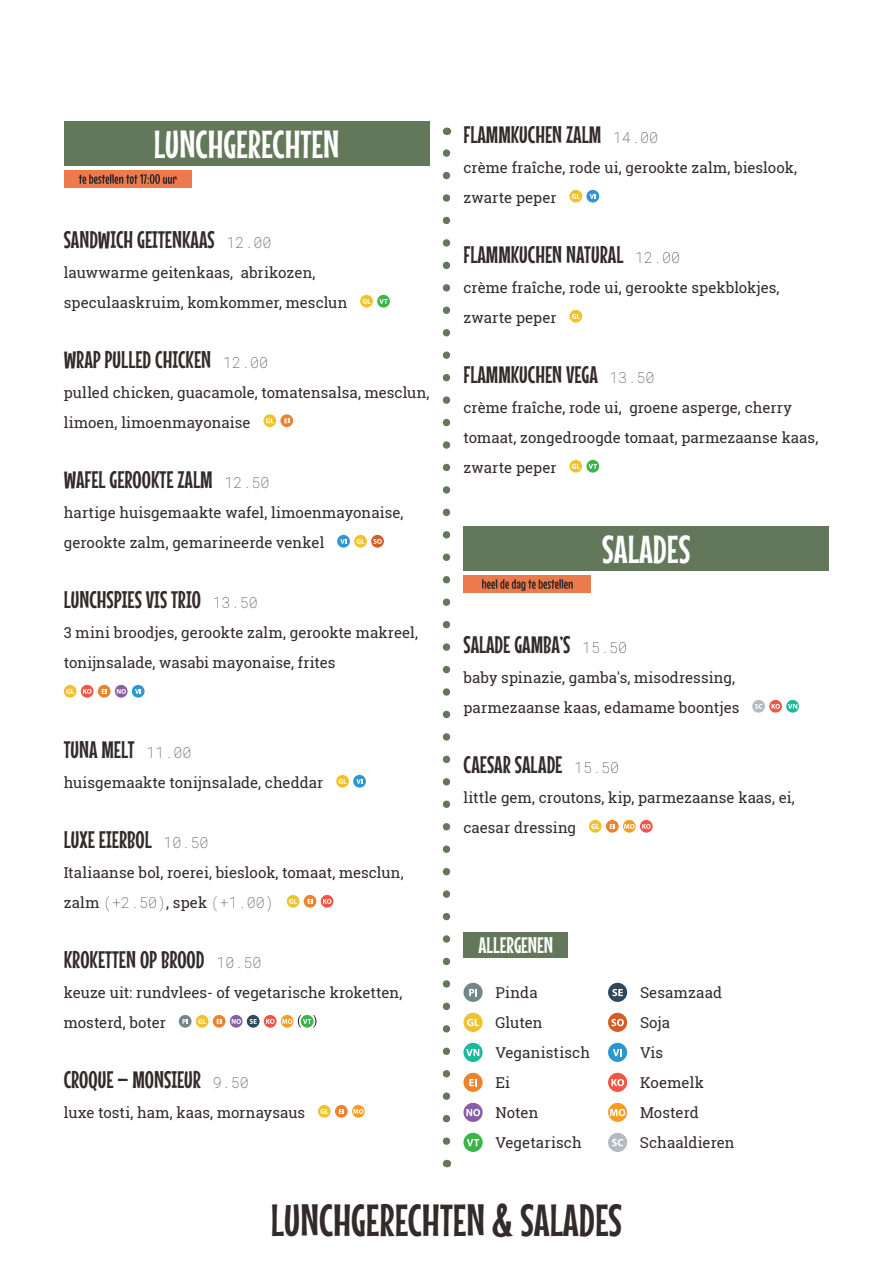
<style>
.page{position:relative;width:893px;height:1263px;background:#fff}
.page>*{position:absolute;margin:0;border:0;box-sizing:border-box;transform-origin:0 0}
.t1{font:45px "Mouse Memoirs";color:#332b2b}
.t2{font:39px "Mouse Memoirs";color:#fff}
.t3{font:24px "Mouse Memoirs";color:#332b2b}
.t4{font:22.5px "Mouse Memoirs";letter-spacing:-.005em;color:#fff}
.t5{font:15px/30px "Roboto Slab";letter-spacing:.005em;color:#332b2b}
.t6{font:100 15px "Roboto Mono";color:#332b2b}
.s1{font-family:"Roboto Mono";font-weight:100;font-size:15px}
.s2{font-family:"Roboto Slab";font-weight:400}
</style>
<div class="page">
<div style="left:64px;top:121px;width:365px;height:45px;background:#63785a"></div>
<div style="left:64px;top:170px;width:128px;height:18px;background:#ed7a4d"></div>
<svg style="left:79px;top:174px;width:98px;height:10px"></svg>
<svg style="left:360px;top:295px;width:13px;height:13px"></svg>
<svg style="left:363px;top:299px;width:8px;height:5px"></svg>
<svg style="left:377px;top:295px;width:13px;height:13px"></svg>
<svg style="left:379px;top:299px;width:9px;height:5px"></svg>
<svg style="left:263px;top:414px;width:13px;height:13px"></svg>
<svg style="left:266px;top:418px;width:8px;height:5px"></svg>
<svg style="left:280px;top:414px;width:13px;height:13px"></svg>
<svg style="left:284px;top:418px;width:5px;height:5px"></svg>
<svg style="left:337px;top:535px;width:13px;height:13px"></svg>
<svg style="left:340px;top:539px;width:6px;height:5px"></svg>
<svg style="left:354px;top:535px;width:13px;height:13px"></svg>
<svg style="left:357px;top:539px;width:8px;height:5px"></svg>
<svg style="left:371px;top:535px;width:13px;height:13px"></svg>
<svg style="left:373px;top:539px;width:9px;height:5px"></svg>
<div style="left:132px;top:685px;width:13px;height:13px;background:#2e96d3;border-radius:50%"></div>
<svg style="left:135px;top:689px;width:6px;height:5px"></svg>
<svg style="left:98px;top:685px;width:13px;height:13px"></svg>
<svg style="left:102px;top:689px;width:5px;height:5px"></svg>
<svg style="left:115px;top:685px;width:13px;height:13px"></svg>
<svg style="left:117px;top:689px;width:9px;height:5px"></svg>
<svg style="left:64px;top:685px;width:13px;height:13px"></svg>
<svg style="left:66px;top:689px;width:8px;height:5px"></svg>
<svg style="left:81px;top:685px;width:13px;height:13px"></svg>
<svg style="left:83px;top:689px;width:8px;height:5px"></svg>
<svg style="left:353px;top:775px;width:13px;height:13px"></svg>
<svg style="left:356px;top:779px;width:6px;height:5px"></svg>
<svg style="left:336px;top:775px;width:13px;height:13px"></svg>
<svg style="left:339px;top:779px;width:8px;height:5px"></svg>
<div style="left:287px;top:895px;width:12px;height:13px;background:#efc231;border-radius:50%"></div>
<svg style="left:289px;top:899px;width:8px;height:5px"></svg>
<svg style="left:304px;top:895px;width:12px;height:13px"></svg>
<svg style="left:308px;top:899px;width:4px;height:5px"></svg>
<div style="left:321px;top:895px;width:12px;height:13px;background:#f05547;border-radius:50%"></div>
<svg style="left:323px;top:899px;width:8px;height:5px"></svg>
<svg style="left:298px;top:1015px;width:18px;height:13px"></svg>
<svg style="left:179px;top:1015px;width:13px;height:13px"></svg>
<svg style="left:183px;top:1019px;width:5px;height:5px"></svg>
<svg style="left:196px;top:1015px;width:13px;height:13px"></svg>
<svg style="left:198px;top:1019px;width:8px;height:5px"></svg>
<svg style="left:213px;top:1015px;width:13px;height:13px"></svg>
<svg style="left:217px;top:1019px;width:5px;height:5px"></svg>
<svg style="left:230px;top:1015px;width:13px;height:13px"></svg>
<svg style="left:232px;top:1019px;width:9px;height:5px"></svg>
<svg style="left:281px;top:1015px;width:13px;height:13px"></svg>
<svg style="left:282px;top:1019px;width:10px;height:5px"></svg>
<svg style="left:264px;top:1015px;width:13px;height:13px"></svg>
<svg style="left:266px;top:1019px;width:8px;height:5px"></svg>
<svg style="left:247px;top:1015px;width:13px;height:13px"></svg>
<svg style="left:250px;top:1019px;width:7px;height:5px"></svg>
<svg style="left:318px;top:1105px;width:13px;height:13px"></svg>
<svg style="left:320px;top:1109px;width:8px;height:5px"></svg>
<svg style="left:335px;top:1105px;width:13px;height:13px"></svg>
<svg style="left:339px;top:1109px;width:5px;height:5px"></svg>
<svg style="left:352px;top:1105px;width:13px;height:13px"></svg>
<svg style="left:353px;top:1109px;width:11px;height:5px"></svg>
<div style="left:463px;top:526px;width:366px;height:45px;background:#63785a"></div>
<svg style="left:569px;top:190px;width:13px;height:13px"></svg>
<svg style="left:572px;top:194px;width:8px;height:5px"></svg>
<svg style="left:586px;top:190px;width:13px;height:13px"></svg>
<svg style="left:590px;top:194px;width:6px;height:5px"></svg>
<svg style="left:569px;top:310px;width:13px;height:13px"></svg>
<svg style="left:572px;top:314px;width:8px;height:5px"></svg>
<svg style="left:586px;top:460px;width:13px;height:13px"></svg>
<svg style="left:589px;top:464px;width:8px;height:5px"></svg>
<svg style="left:569px;top:460px;width:13px;height:13px"></svg>
<svg style="left:572px;top:464px;width:8px;height:5px"></svg>
<div style="left:463px;top:575px;width:128px;height:18px;background:#ed7a4d"></div>
<svg style="left:482px;top:579px;width:91px;height:12px"></svg>
<svg style="left:786px;top:700px;width:13px;height:13px"></svg>
<svg style="left:788px;top:704px;width:9px;height:5px"></svg>
<div style="left:752px;top:700px;width:13px;height:13px;background:#b2bbc0;border-radius:50%"></div>
<svg style="left:755px;top:704px;width:7px;height:5px"></svg>
<svg style="left:769px;top:700px;width:13px;height:13px"></svg>
<svg style="left:771px;top:704px;width:9px;height:5px"></svg>
<svg style="left:589px;top:820px;width:13px;height:13px"></svg>
<svg style="left:591px;top:824px;width:8px;height:5px"></svg>
<svg style="left:606px;top:820px;width:13px;height:13px"></svg>
<svg style="left:610px;top:824px;width:5px;height:5px"></svg>
<svg style="left:640px;top:820px;width:13px;height:13px"></svg>
<svg style="left:642px;top:824px;width:9px;height:5px"></svg>
<svg style="left:623px;top:820px;width:13px;height:13px"></svg>
<svg style="left:624px;top:824px;width:10px;height:5px"></svg>
<div style="left:463px;top:983px;width:20px;height:19px;background:#738689;border-radius:50%"></div>
<svg style="left:469px;top:989px;width:8px;height:7px"></svg>
<div style="left:463px;top:1013px;width:20px;height:19px;background:#efc231;border-radius:50%"></div>
<svg style="left:467px;top:1019px;width:12px;height:7px"></svg>
<svg style="left:463px;top:1043px;width:20px;height:19px"></svg>
<svg style="left:466px;top:1049px;width:13px;height:7px"></svg>
<div style="left:463px;top:1073px;width:20px;height:19px;background:#ed832f;border-radius:50%"></div>
<svg style="left:469px;top:1079px;width:8px;height:7px"></svg>
<div style="left:463px;top:1103px;width:20px;height:19px;background:#885ea7;border-radius:50%"></div>
<svg style="left:466px;top:1109px;width:14px;height:7px"></svg>
<div style="left:463px;top:1133px;width:20px;height:19px;background:#3ab54a;border-radius:50%"></div>
<svg style="left:467px;top:1139px;width:12px;height:7px"></svg>
<div style="left:608px;top:983px;width:19px;height:19px;background:#2f485c;border-radius:50%"></div>
<svg style="left:612px;top:989px;width:11px;height:7px"></svg>
<div style="left:608px;top:1013px;width:19px;height:19px;background:#d35d26;border-radius:50%"></div>
<svg style="left:611px;top:1019px;width:13px;height:7px"></svg>
<div style="left:608px;top:1043px;width:19px;height:19px;background:#2e96d3;border-radius:50%"></div>
<svg style="left:613px;top:1049px;width:9px;height:7px"></svg>
<div style="left:608px;top:1073px;width:19px;height:19px;background:#f05547;border-radius:50%"></div>
<svg style="left:611px;top:1079px;width:13px;height:7px"></svg>
<svg style="left:608px;top:1103px;width:19px;height:19px"></svg>
<svg style="left:610px;top:1109px;width:15px;height:7px"></svg>
<div style="left:608px;top:1133px;width:19px;height:19px;background:#b2bbc0;border-radius:50%"></div>
<svg style="left:612px;top:1139px;width:11px;height:7px"></svg>
<div style="left:463px;top:931px;width:105px;height:26px;background:#63785a"></div>
<svg style="left:443px;top:149px;width:7px;height:992px"></svg>
<h2 class="t2" style="left:154px;top:127px;width:187px">LUNCHGERECHTEN</h2>
<h3 class="t3" style="left:64px;top:229px;width:209px">SANDWICH GEITENKAAS <span class="s1">12.00</span></h3>
<p class="t5" style="left:64px;top:258px;width:285px">lauwwarme geitenkaas, abrikozen, speculaaskruim, komkommer, mesclun</p>
<h3 class="t3" style="left:64px;top:349px;width:206px">WRAP PULLED CHICKEN <span class="s1">12.00</span></h3>
<p class="t5" style="left:64px;top:378px;width:367px">pulled chicken, guacamole, tomatensalsa, mesclun, limoen, limoenmayonaise</p>
<h3 class="t3" style="left:64px;top:469px;width:207px">WAFEL GEROOKTE ZALM <span class="s1">12.50</span></h3>
<p class="t5" style="left:64px;top:498px;width:341px">hartige huisgemaakte wafel, limoenmayonaise, gerookte zalm, gemarineerde venkel</p>
<h3 class="t3" style="left:64px;top:589px;width:196px">LUNCHSPIES VIS TRIO <span class="s1">13.50</span></h3>
<p class="t5" style="left:64px;top:618px;width:356px">3 mini broodjes, gerookte zalm, gerookte makreel, tonijnsalade, wasabi mayonaise, frites</p>
<h3 class="t3" style="left:64px;top:739px;width:129px">TUNA MELT <span class="s1">11.00</span></h3>
<p class="t5" style="left:64px;top:768px;width:261px">huisgemaakte tonijnsalade, cheddar</p>
<h3 class="t3" style="left:64px;top:829px;width:146px">LUXE EIERBOL <span class="s1">10.50</span></h3>
<p class="t5" style="left:64px;top:858px;width:341px">Italiaanse bol, roerei, bieslook, tomaat, mesclun,</p>
<p class="t6" style="left:64px;top:896px;width:212px"><span class="s2">zalm</span> (+2.50)<span class="s2">, spek</span> (+1.00)</p>
<h3 class="t3" style="left:64px;top:949px;width:199px">KROKETTEN OP BROOD <span class="s1">10.50</span></h3>
<p class="t5" style="left:64px;top:978px;width:340px">keuze uit: rundvlees- of vegetarische kroketten, mosterd, boter</p>
<h3 class="t3" style="left:64px;top:1069px;width:187px">CROQUE – MONSIEUR <span class="s1">9.50</span></h3>
<p class="t5" style="left:64px;top:1098px;width:243px">luxe tosti, ham, kaas, mornaysaus</p>
<h3 class="t3" style="left:463px;top:124px;width:196px">FLAMMKUCHEN ZALM <span class="s1">14.00</span></h3>
<p class="t5" style="left:463px;top:153px;width:335px">crème fraîche, rode ui, gerookte zalm, bieslook, zwarte peper</p>
<h3 class="t3" style="left:463px;top:244px;width:218px">FLAMMKUCHEN NATURAL <span class="s1">12.00</span></h3>
<p class="t5" style="left:463px;top:273px;width:318px">crème fraîche, rode ui, gerookte spekblokjes, zwarte peper</p>
<h3 class="t3" style="left:463px;top:364px;width:193px">FLAMMKUCHEN VEGA <span class="s1">13.50</span></h3>
<p class="t5" style="left:463px;top:393px;width:356px">crème fraîche, rode ui, groene asperge, cherry tomaat, zongedroogde tomaat, parmezaanse kaas, zwarte peper</p>
<h2 class="t2" style="left:602px;top:532px;width:90px">SALADES</h2>
<h3 class="t3" style="left:463px;top:634px;width:165px">SALADE GAMBA’S <span class="s1">15.50</span></h3>
<p class="t5" style="left:463px;top:663px;width:277px">baby spinazie, gamba's, misodressing, parmezaanse kaas, edamame boontjes</p>
<h3 class="t3" style="left:463px;top:754px;width:157px">CAESAR SALADE <span class="s1">15.50</span></h3>
<p class="t5" style="left:463px;top:783px;width:333px">little gem, croutons, kip, parmezaanse kaas, ei, caesar dressing</p>
<h3 class="t4" style="left:478px;top:935px;width:76px">ALLERGENEN</h3>
<p class="t5" style="left:495px;top:978px;width:96px">Pinda<br>Gluten<br>Veganistisch<br>Ei<br>Noten<br>Vegetarisch</p>
<p class="t5" style="left:640px;top:978px;width:96px">Sesamzaad<br>Soja<br>Vis<br>Koemelk<br>Mosterd<br>Schaaldieren</p>
<h1 class="t1" style="left:271px;top:1201px;width:353px">LUNCHGERECHTEN &amp; SALADES</h1>
</div>
